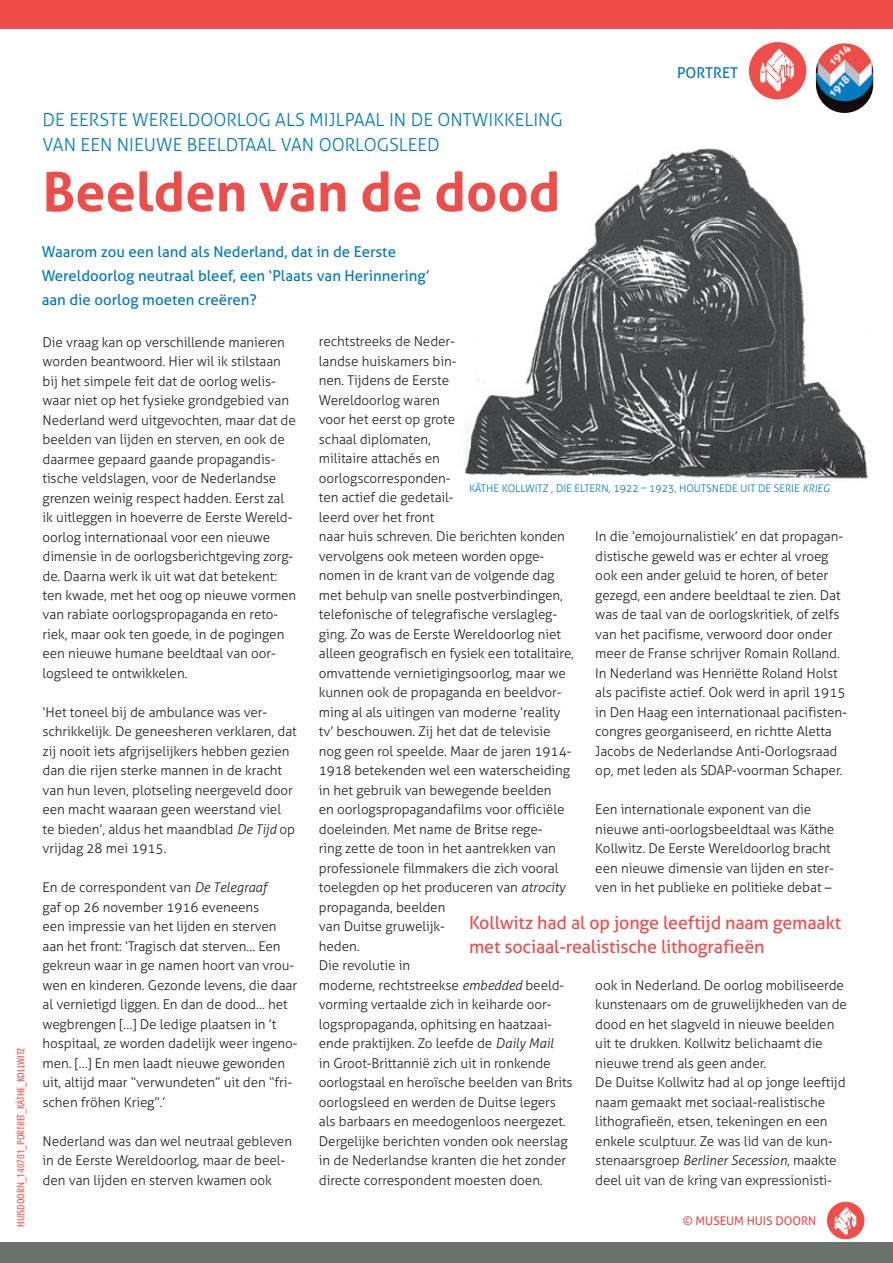
<style>
.page{position:relative;width:893px;height:1263px;background:#fff}
.page>*{position:absolute;margin:0;border:0;box-sizing:border-box;transform-origin:0 0}
.t1{font:700 54px "Aller";color:#ef4d4a}
.t2{font:300 18px "Aller";color:#007bc2}
.t3{font:18px/24px "Aller";letter-spacing:-.01em;color:#ef4d4a}
.t4{font:15px/24.2px "Aller";color:#007bc2}
.t5{font:300 13.5px/19.5px "Aller";letter-spacing:-.005em;color:#231f20}
.t6{font:12px "Aller";letter-spacing:-.005em;color:#ef4d4a}
.t7{font:300 10.5px "Aller";color:#007bc2}
.t8{font:10.5px "Dax Condensed";letter-spacing:-.005em;color:#ef4d4a}
.t9{font:italic 300 10.5px "Aller";color:#007bc2}
.s1{font-style:italic}
</style>
<div class="page">
<img style="left:816px;top:43px;width:57px;height:70px">
<img style="left:749px;top:42px;width:57px;height:57px;border-radius:29px">
<div style="left:0;top:1242px;width:893px;height:21px;background:#6b716b"></div>
<div style="left:0;top:0;width:893px;height:28px;background:#ef4d4a"></div>
<img style="left:464px;top:148px;width:404px;height:332px">
<img style="left:827px;top:1202px;width:37px;height:37px;border-radius:19px">
<p class="t8" style="left:15px;top:1227px;width:181px;rotate:-90deg">HUISDOORN_140701_PORTRET_KÄTHE_KOLLWITZ</p>
<h2 class="t2" style="left:43px;top:108px;width:47px">De Eerste</h2>
<h2 class="t2" style="left:132px;top:108px;width:69px">Wereldoor</h2>
<h2 class="t2" style="left:237px;top:108px;width:213px">log alsmij lpaal in de ontwikke</h2>
<h2 class="t2" style="left:524px;top:108px;width:19px">ling</h2>
<h2 class="t2" style="left:43px;top:134px;width:49px">van een</h2>
<h2 class="t2" style="left:117px;top:134px;width:120px">nieuwebeeldtaa</h2>
<h2 class="t2" style="left:267px;top:134px;width:65px">l van oor</h2>
<h2 class="t2" style="left:355px;top:134px;width:21px">logs</h2>
<h2 class="t2" style="left:399px;top:134px;width:20px">leed</h2>
<h1 class="t1" style="left:43px;top:159px;width:519px">Beelden van de dood</h1>
<p class="t4" style="left:42px;top:239px;width:389px">Waarom zou een land als Nederland, dat in de Eerste<br>Wereldoorlog neutraal bleef, een ‘Plaats van Herinnering’ aan die oorlog moeten creëren?</p>
<p class="t4" style="left:677px;top:61px;width:62px">portret</p>
<p class="t5" style="left:43px;top:332px;width:255px">Die vraag kan op verschillende manieren worden beantwoord. Hier wil ik stilstaan bij het simpele feit dat de oorlog welis&shy;waar niet op het fysieke grondgebied van Nederland werd uitgevochten, maar dat de beelden van lijden en sterven, en ook de daarmee gepaard gaande propagandis&shy;tische veldslagen, voor de Nederlandse grenzen weinig respect hadden. Eerst zal ik uitleggen in hoeverre de Eerste Wereld&shy;oorlog internationaal voor een nieuwe dimensie in de oorlogsberichtgeving zorg&shy;de. Daarna werk ik uit wat dat betekent: ten kwade, met het oog op nieuwe vormen van rabiate oorlogspropaganda en reto&shy;riek, maar ook ten goede, in de pogingen een nieuwe humane beeldtaal van oor&shy;logsleed te ontwikkelen.</p>
<p class="t5" style="left:43px;top:702px;width:256px">‘Het toneel bij de ambulance was ver&shy;schrikkelijk. De geneesheren verklaren, dat zij nooit iets afgrijselijkers hebben gezien dan die rijen sterke mannen in de kracht van hun leven, plotseling neergeveld door een macht waaraan geen weerstand viel<br>te bieden’, aldus het maandblad <span class="s1">De Tijd</span> op vrijdag 28 mei 1915.</p>
<p class="t5" style="left:43px;top:878px;width:256px">En de correspondent van <span class="s1">De Telegraaf<br></span>gaf op 26 november 1916 eveneens<br>een impressie van het lijden en sterven aan het front: ‘Tragisch dat sterven… Een gekreun waar in ge namen hoort van vrou&shy;wen en kinderen. Gezonde levens, die daar al vernietigd liggen. En dan de dood… het wegbrengen […] De ledige plaatsen in ’t hospitaal, ze worden dadelijk weer ingeno&shy;men. […] En men laadt nieuwe gewonden uit, altijd maar “verwundeten” uit den “fri&shy;schen fröhen Krieg”.’</p>
<p class="t5" style="left:43px;top:1131px;width:251px">Nederland was dan wel neutraal gebleven in de Eerste Wereldoorlog, maar de beel&shy;den van lijden en sterven kwamen ook</p>
<p class="t5" style="left:319px;top:332px;width:257px">rechtstreeks de Neder-<br>landse huiskamers bin-<br>nen. Tijdens de Eerste<br>Wereldoorlog waren<br>voor het eerst op grote<br>schaal diplomaten,<br>militaire attachés en oorlogscorresponden-<br>ten actief die gedetail-<br>leerd over het front<br>naar huis schreven. Die berichten konden vervolgens ook meteen worden opge&shy;nomen in de krant van de volgende dag met behulp van snelle postverbindingen, telefonische of telegrafische verslagleg&shy;ging. Zo was de Eerste Wereldoorlog niet alleen geografisch en fysiek een totalitaire, omvattende vernietigingsoorlog, maar we kunnen ook de propaganda en beeldvor&shy;ming al als uitingen van moderne ‘reality tv’ beschouwen. Zij het dat de televisie nog geen rol speelde. Maar de jaren 1914- 1918 betekenden wel een waterscheiding in het gebruik van bewegende beelden<br>en oorlogspropagandafilms voor officiële doeleinden. Met name de Britse rege-<br>ring zette de toon in het aantrekken van professionele filmmakers die zich vooral toelegden op het produceren van <span class="s1">atrocity </span>propaganda, beelden<br>van Duitse gruwelijk-<br>heden.<br>Die revolutie in<br>moderne, rechtstreekse <span class="s1">embedded</span> beeld&shy;vorming vertaalde zich in keiharde oor&shy;logspropaganda, ophitsing en haatzaai&shy;ende praktijken. Zo leefde de <span class="s1">Daily Mail<br></span>in Groot-Brittannië zich uit in ronkende oorlogstaal en heroïsche beelden van Brits oorlogsleed en werden de Duitse legers als barbaars en meedogenloos neergezet.<br>Dergelijke berichten vonden ook neerslag in de Nederlandse kranten die het zonder directe correspondent moesten doen.</p>
<p class="t7" style="left:469px;top:482px;width:19px">Käthe</p>
<p class="t7" style="left:502px;top:482px;width:31px">Ko llwitz</p>
<p class="t7" style="left:551px;top:482px;width:40px">, Die Eltern</p>
<p class="t7" style="left:609px;top:482px;width:100px">, 1922 – 1923, houtsnede</p>
<p class="t7" style="left:740px;top:482px;width:40px">Uit deserie</p>
<p class="t9" style="left:802px;top:482px;width:29px">Krieg</p>
<p class="t5" style="left:595px;top:527px;width:253px">In die ‘emojournalistiek’ en dat propagan&shy;distische geweld was er echter al vroeg ook een ander geluid te horen, of beter gezegd, een andere beeldtaal te zien. Dat was de taal van de oorlogskritiek, of zelfs van het pacifisme, verwoord door onder meer de Franse schrijver Romain Rolland.<br>In Nederland was Henriëtte Roland Holst als pacifiste actief. Ook werd in april 1915 in Den Haag een internationaal pacifisten&shy;congres georganiseerd, en richtte Aletta Jacobs de Nederlandse Anti-Oorlogsraad op, met leden als SDAP-voorman Schaper.</p>
<p class="t5" style="left:595px;top:799px;width:240px">Een internationale exponent van die nieuwe anti-oorlogsbeeldtaal was Käthe Kollwitz. De Eerste Wereldoorlog bracht een nieuwe dimensie van lijden en ster&shy;ven in het publieke en politieke debat –</p>
<h2 class="t3" style="left:469px;top:911px;width:374px">Kollwitz had al op jonge leeftijd naam gemaakt met sociaal-realistische lithografieën</h2>
<p class="t5" style="left:595px;top:975px;width:253px">ook in Nederland. De oorlog mobiliseerde kunstenaars om de gruwelijkheden van de dood en het slagveld in nieuwe beelden uit te drukken. Kollwitz belichaamt die nieuwe trend als geen ander.<br>De Duitse Kollwitz had al op jonge leeftijd naam gemaakt met sociaal-realistische lithografieën, etsen, tekeningen en een enkele sculptuur. Ze was lid van de kun&shy;stenaarsgroep <span class="s1">Berliner Secession</span>, maakte deel uit van de kring van expressionisti-</p>
<p class="t6" style="left:683px;top:1213px;width:135px">© MUSEUM Hu is Doorn</p>
</div>
